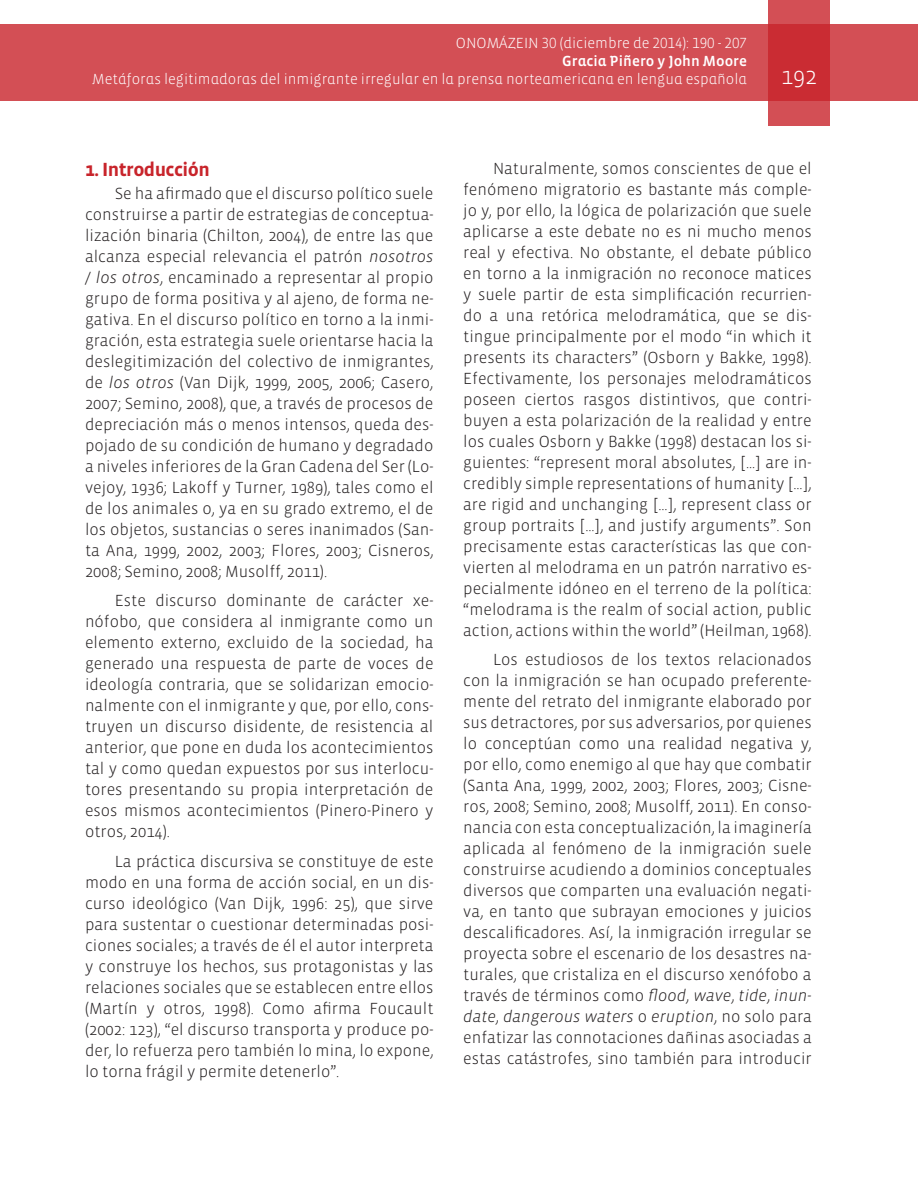
<style>
.page{position:relative;width:918px;height:1188px;background:#fff}
.page>*{position:absolute;margin:0;border:0;box-sizing:border-box;transform-origin:0 0}
.t1{font:300 24px "Vista Sans";color:#fff}
.t2{font:700 19.5px "Vista Sans";letter-spacing:-.03em;color:#c8242b}
.Textos{font:300 16.5px/21px "Vista Sans";color:#231f20;text-align:justify}
.t3{font:300 15px "Vista Sans Alt";color:#fff}
.t4{font:15px "Vista Sans Alt Med";color:#fff}
.s1{font-style:italic}
</style>
<div class="page">
<div style="left:0;top:25px;width:918px;height:76px;background:#d34f55"></div>
<svg style="left:768px;top:0;width:62px;height:126px;background:#cd3940"></svg>
<p class="t3" style="left:456px;top:36px;width:293px">ONOMÁZEIN 30 (diciembre de 2014): 190 - 207</p>
<p class="t4" style="left:562px;top:54px;width:186px">Gracia Piñero y John Moore</p>
<p class="t3" style="left:92px;top:72px;width:656px">Metáforas legitimadoras del inmigrante irregular en la prensa norteamericana en lengua española</p>
<h1 class="t1" style="left:781px;top:64px;width:37px">192</h1>
<p class="t2" style="left:85px;top:160px;width:126px">1. Introducción</p>
<p class="Textos" style="left:463px;top:158px;width:350px;text-indent:30px">Naturalmente, somos conscientes de que el fenómeno migratorio es bastante más comple&shy;jo y, por ello, la lógica de polarización que suele aplicarse a este debate no es ni mucho menos real y efectiva. No obstante, el debate público en torno a la inmigración no reconoce matices y suele partir de esta simplificación recurrien&shy;do a una retórica melodramática, que se dis&shy;tingue principalmente por el modo “in which it presents its characters” (Osborn y Bakke, 1998).<br>Efectivamente, los personajes melodramáticos poseen ciertos rasgos distintivos, que contri&shy;buyen a esta polarización de la realidad y entre los cuales Osborn y Bakke (1998) destacan los si&shy;guientes: “represent moral absolutes, […] are in&shy;credibly simple representations of humanity […], are rigid and unchanging […], represent class or group portraits […], and justify arguments”. Son precisamente estas características las que con&shy;vierten al melodrama en un patrón narrativo es&shy;pecialmente idóneo en el terreno de la política: “melodrama is the realm of social action, public action, actions within the world” (Heilman, 1968).</p>
<p class="Textos" style="left:463px;top:650px;width:350px;text-indent:30px">Los estudiosos de los textos relacionados con la inmigración se han ocupado preferente&shy;mente del retrato del inmigrante elaborado por sus detractores, por sus adversarios, por quienes lo conceptúan como una realidad negativa y, por ello, como enemigo al que hay que combatir (Santa Ana, 1999, 2002, 2003; Flores, 2003; Cisne&shy;ros, 2008; Semino, 2008; Musolff, 2011). En conso&shy;nancia con esta conceptualización, la imaginería aplicada al fenómeno de la inmigración suele construirse acudiendo a dominios conceptuales diversos que comparten una evaluación negati&shy;va, en tanto que subrayan emociones y juicios descalificadores. Así, la inmigración irregular se proyecta sobre el escenario de los desastres na&shy;turales, que cristaliza en el discurso xenófobo a través de términos como <span class="s1">flood</span>, <span class="s1">wave</span>, <span class="s1">tide</span>, <span class="s1">inun&shy;date</span>, <span class="s1">dangerous waters</span> o <span class="s1">eruption</span>, no solo para enfatizar las connotaciones dañinas asociadas a estas catástrofes, sino también para introducir</p>
<p class="Textos" style="left:85px;top:183px;width:350px;text-indent:30px">Se ha afirmado que el discurso político suele construirse a partir de estrategias de conceptua&shy;lización binaria (Chilton, 2004), de entre las que alcanza especial relevancia el patrón <span class="s1">nosotros </span>/ <span class="s1">los otros</span>, encaminado a representar al propio grupo de forma positiva y al ajeno, de forma ne&shy;gativa. En el discurso político en torno a la inmi&shy;gración, esta estrategia suele orientarse hacia la deslegitimización del colectivo de inmigrantes, de <span class="s1">los otros</span> (Van Dijk, 1999, 2005, 2006; Casero, 2007; Semino, 2008), que, a través de procesos de depreciación más o menos intensos, queda des&shy;pojado de su condición de humano y degradado a niveles inferiores de la Gran Cadena del Ser (Lo&shy;vejoy, 1936; Lakoff y Turner, 1989), tales como el de los animales o, ya en su grado extremo, el de los objetos, sustancias o seres inanimados (San&shy;ta Ana, 1999, 2002, 2003; Flores, 2003; Cisneros, 2008; Semino, 2008; Musolff, 2011).</p>
<p class="Textos" style="left:85px;top:591px;width:350px;text-indent:30px">Este discurso dominante de carácter xe&shy;nófobo, que considera al inmigrante como un elemento externo, excluido de la sociedad, ha generado una respuesta de parte de voces de ideología contraria, que se solidarizan emocio&shy;nalmente con el inmigrante y que, por ello, cons&shy;truyen un discurso disidente, de resistencia al anterior, que pone en duda los acontecimientos tal y como quedan expuestos por sus interlocu&shy;tores presentando su propia interpretación de esos mismos acontecimientos (Pinero-Pinero y otros, 2014).</p>
<p class="Textos" style="left:85px;top:851px;width:350px;text-indent:30px">La práctica discursiva se constituye de este modo en una forma de acción social, en un dis&shy;curso ideológico (Van Dijk, 1996: 25), que sirve para sustentar o cuestionar determinadas posi&shy;ciones sociales; a través de él el autor interpreta y construye los hechos, sus protagonistas y las relaciones sociales que se establecen entre ellos (Martín y otros, 1998). Como afirma Foucault (2002: 123), “el discurso transporta y produce po&shy;der, lo refuerza pero también lo mina, lo expone, lo torna frágil y permite detenerlo”.</p>
</div>
